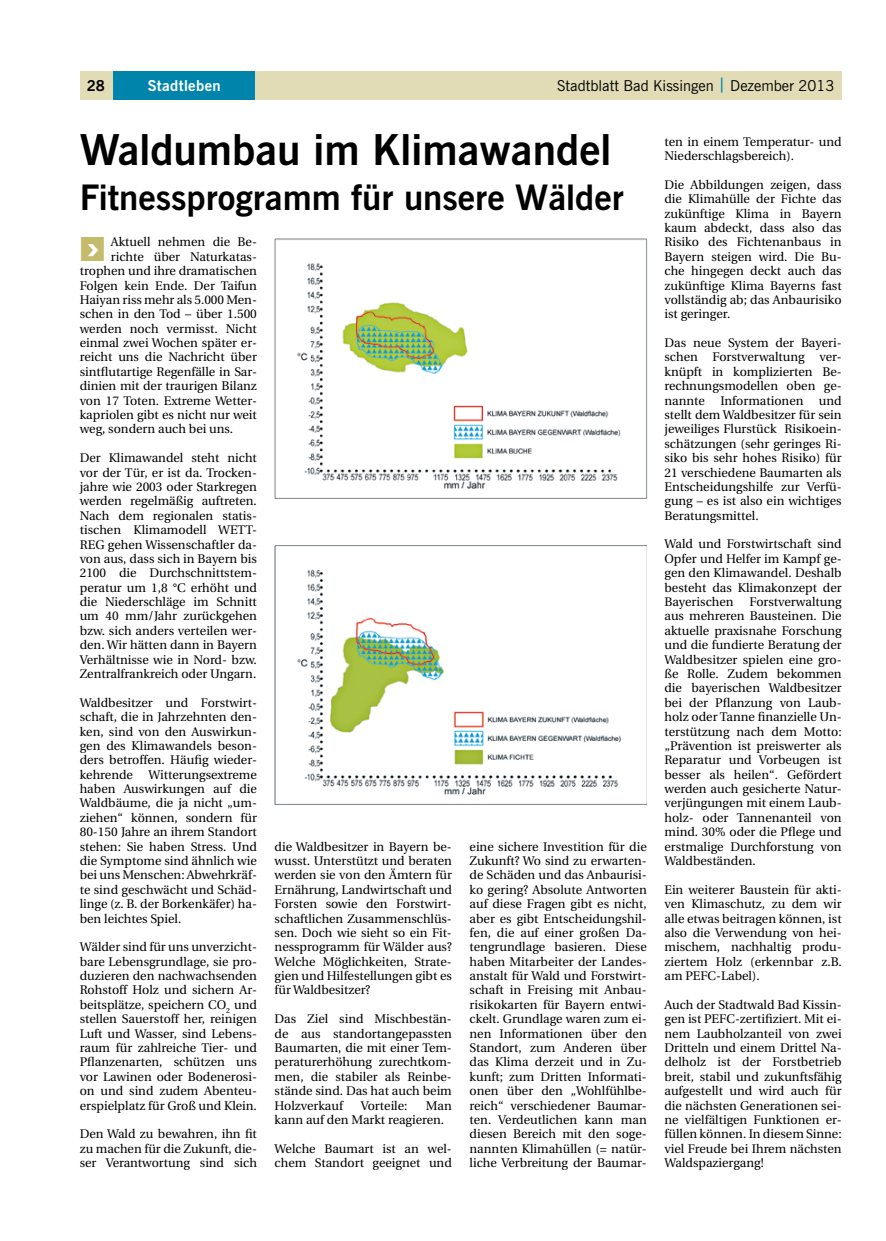
<style>
.page{position:relative;width:886px;height:1241px;background:#fff}
.page>*{position:absolute;margin:0;border:0;box-sizing:border-box;transform-origin:0 0}
.t1{font:700 42.5px "News Gothic BT";color:#000}
.t2{font:700 37.62px "News Gothic BT";color:#fff;scale:1.2 1}
.t3{font:700 35px "News Gothic BT";color:#000}
.t4{font:15px "News Gothic BT";color:#000}
.t5{font:700 15px "News Gothic BT";letter-spacing:.025em;color:#fff}
.t6{font:700 15px "News Gothic BT";color:#000}
.t7{font:12.5px/14.4px "Utopia";color:#000;text-align:justify}
.s1{font-weight:700;color:#0084ab}
</style>
<div class="page">
<div style="left:80px;top:71px;width:762px;height:28px;background:#e1dcb6"></div>
<div style="left:113px;top:71px;width:142px;height:28px;background:#0084ab"></div>
<img style="left:274px;top:238px;width:374px;height:261px">
<img style="left:274px;top:545px;width:373px;height:260px">
<p class="t6" style="left:87px;top:77px;width:20px">28</p>
<p class="t5" style="left:148px;top:77px;width:74px">Stadtleben</p>
<p class="t4" style="left:557px;top:77px;width:279px">Stadtblatt Bad Kissingen <span class="s1">|</span> Dezember 2013</p>
<h1 class="t1" style="left:80px;top:124px;width:533px">Waldumbau im Klimawandel</h1>
<h3 class="t3" style="left:80px;top:176px;width:545px">Fitnessprogramm für unsere Wälder</h3>
<h2 class="t2" style="left:85px;top:223px;width:14px">›</h2>
<p class="t7" style="left:111px;top:235px;width:148px">Aktuell nehmen die Be-</p>
<p class="t7" style="left:111px;top:249px;width:146px">richte über Naturkatas-</p>
<p class="t7" style="left:80px;top:264px;width:179px">trophen und ihre dramatischen</p>
<p class="t7" style="left:80px;top:278px;width:179px">Folgen kein Ende. Der Taifun</p>
<p class="t7" style="left:80px;top:293px;width:179px">Haiyan riss mehr als 5.000 Men-</p>
<p class="t7" style="left:80px;top:307px;width:179px">schen in den Tod – über 1.500</p>
<p class="t7" style="left:80px;top:321px;width:179px">werden noch vermisst. Nicht</p>
<p class="t7" style="left:80px;top:336px;width:179px">einmal zwei Wochen später er-</p>
<p class="t7" style="left:80px;top:350px;width:179px">reicht uns die Nachricht über</p>
<p class="t7" style="left:80px;top:364px;width:179px">sintflutartige Regenfälle in Sar-</p>
<p class="t7" style="left:80px;top:379px;width:179px">dinien mit der traurigen Bilanz</p>
<p class="t7" style="left:80px;top:393px;width:179px">von 17 Toten. Extreme Wetter-</p>
<p class="t7" style="left:80px;top:408px;width:179px">kapriolen gibt es nicht nur weit</p>
<p class="t7" style="left:80px;top:422px;width:155px">weg, sondern auch bei uns.</p>
<p class="t7" style="left:80px;top:451px;width:179px;text-align:left">Der Klimawandel steht nicht vor der Tür, er ist da. Trocken&shy;jahre wie 2003 oder Starkregen werden regelmäßig auftreten.<br>Nach dem regionalen statis&shy;tischen Klimamodell WETT-<br>REG gehen Wissenschaftler da&shy;von aus, dass sich in Bayern bis<br>2100 die Durchschnittstem&shy;peratur um 1,8 °C erhöht und die Niederschläge im Schnitt um 40 mm/Jahr zurückgehen bzw. sich anders verteilen wer&shy;den. Wir hätten dann in Bayern<br>Verhältnisse wie in Nord- bzw.<br>Zentralfrankreich oder Ungarn.</p>
<p class="t7" style="left:80px;top:695px;width:179px">Waldbesitzer und Forstwirt&shy;schaft, die in Jahrzehnten den&shy;ken, sind von den Auswirkun&shy;gen des Klimawandels beson&shy;ders betroffen. Häufig wieder&shy;kehrende Witterungsextreme haben Auswirkungen auf die Waldbäume, die ja nicht „um&shy;ziehen“ können, sondern für 80-150 Jahre an ihrem Standort stehen: Sie haben Stress. Und die Symptome sind ähnlich wie bei uns Menschen: Abwehrkräf&shy;te sind geschwächt und Schäd&shy;linge (z. B. der Borkenkäfer) ha&shy;ben leichtes Spiel.</p>
<p class="t7" style="left:80px;top:939px;width:179px">Wälder sind für uns unverzicht&shy;bare Lebensgrundlage, sie pro&shy;duzieren den nachwachsenden Rohstoff Holz und sichern Ar&shy;beitsplätze, speichern CO<sub>2</sub> und stellen Sauerstoff her, reinigen Luft und Wasser, sind Lebens&shy;raum für zahlreiche Tier- und Pflanzenarten, schützen uns vor Lawinen oder Bodenerosi&shy;on und sind zudem Abenteu&shy;erspielplatz für Groß und Klein.</p>
<p class="t7" style="left:80px;top:1126px;width:179px">Den Wald zu bewahren, ihn fit zu machen für die Zukunft, die&shy;ser Verantwortung sind sich</p>
<p class="t7" style="left:275px;top:839px;width:179px">die Waldbesitzer in Bayern be&shy;wusst. Unterstützt und beraten werden sie von den Ämtern für Ernährung, Landwirtschaft und Forsten sowie den Forstwirt&shy;schaftlichen Zusammenschlüs&shy;sen. Doch wie sieht so ein Fit&shy;nessprogramm für Wälder aus?<br>Welche Möglichkeiten, Strate&shy;gien und Hilfestellungen gibt es für Waldbesitzer?</p>
<p class="t7" style="left:275px;top:1011px;width:179px;text-align:left">Das Ziel sind Mischbestän&shy;de aus standortangepassten<br>Baumarten, die mit einer Tem&shy;peraturerhöhung zurechtkom&shy;men, die stabiler als Reinbe&shy;stände sind. Das hat auch beim<br>Holzverkauf</p>
<p class="t7" style="left:469px;top:839px;width:179px">eine sichere Investition für die Zukunft? Wo sind zu erwarten&shy;de Schäden und das Anbaurisi&shy;ko gering? Absolute Antworten auf diese Fragen gibt es nicht, aber es gibt Entscheidungshil&shy;fen, die auf einer großen Da&shy;tengrundlage basieren. Diese haben Mitarbeiter der Landes&shy;anstalt für Wald und Forstwirt&shy;schaft in Freising mit Anbau&shy;risikokarten für Bayern entwi&shy;ckelt. Grundlage waren zum ei&shy;nen Informationen über den Standort, zum Anderen über das Klima derzeit und in Zu&shy;kunft; zum Dritten Informati&shy;onen über den „Wohlfühlbe&shy;reich“ verschiedener Baumar&shy;ten. Verdeutlichen kann man diesen Bereich mit den soge&shy;nannten Klimahüllen (= natür&shy;liche Verbreitung der Baumar-</p>
<p class="t7" style="left:361px;top:1098px;width:48px">Vorteile:</p>
<p class="t7" style="left:275px;top:1098px;width:179px;text-indent:151px">Man kann auf den Markt reagieren.</p>
<p class="t7" style="left:275px;top:1141px;width:179px">Welche Baumart ist an wel&shy;chem Standort geeignet und</p>
<p class="t7" style="left:664px;top:134px;width:179px">ten in einem Temperatur- und<br>Niederschlagsbereich).</p>
<p class="t7" style="left:664px;top:178px;width:179px">Die Abbildungen zeigen, dass die Klimahülle der Fichte das zukünftige Klima in Bayern kaum abdeckt, dass also das Risiko des Fichtenanbaus in Bayern steigen wird. Die Bu&shy;che hingegen deckt auch das zukünftige Klima Bayerns fast vollständig ab; das Anbaurisiko ist geringer.</p>
<p class="t7" style="left:664px;top:336px;width:179px">Das neue System der Bayeri&shy;schen Forstverwaltung ver&shy;knüpft in komplizierten Be&shy;rechnungsmodellen oben ge&shy;nannte Informationen und stellt dem Waldbesitzer für sein jeweiliges Flurstück Risikoein&shy;schätzungen (sehr geringes Ri&shy;siko bis sehr hohes Risiko) für 21 verschiedene Baumarten als Entscheidungshilfe zur Verfü&shy;gung – es ist also ein wichtiges Beratungsmittel.</p>
<p class="t7" style="left:664px;top:537px;width:179px">Wald und Forstwirtschaft sind Opfer und Helfer im Kampf ge&shy;gen den Klimawandel. Deshalb besteht das Klimakonzept der Bayerischen</p>
<p class="t7" style="left:664px;top:594px;width:179px;text-indent:85px">Forstverwaltung aus mehreren Bausteinen. Die aktuelle praxisnahe Forschung und die fundierte Beratung der Waldbesitzer spielen eine gro&shy;ße Rolle. Zudem bekommen die bayerischen Waldbesitzer bei der Pflanzung von Laub&shy;holz oder Tanne finanzielle Un&shy;terstützung nach dem Motto: „Prävention ist preiswerter als Reparatur und Vorbeugen ist besser als heilen“. Gefördert werden auch gesicherte Natur&shy;verjüngungen mit einem Laub&shy;holz- oder Tannenanteil von mind. 30% oder die Pflege und erstmalige Durchforstung von Waldbeständen.</p>
<p class="t7" style="left:664px;top:882px;width:179px">Ein weiterer Baustein für akti&shy;ven Klimaschutz, zu dem wir alle etwas beitragen können, ist also die Verwendung von hei&shy;mischem, nachhaltig produ&shy;ziertem Holz (erkennbar z.B. am PEFC-Label).</p>
<p class="t7" style="left:664px;top:997px;width:179px">Auch der Stadtwald Bad Kissin&shy;gen ist PEFC-zertifiziert. Mit ei&shy;nem Laubholzanteil von zwei Dritteln und einem Drittel Na&shy;delholz ist der Forstbetrieb breit, stabil und zukunftsfähig aufgestellt und wird auch für die nächsten Generationen sei&shy;ne vielfältigen Funktionen er&shy;füllen können. In diesem Sinne: viel Freude bei Ihrem nächsten Waldspaziergang!</p>
</div>
